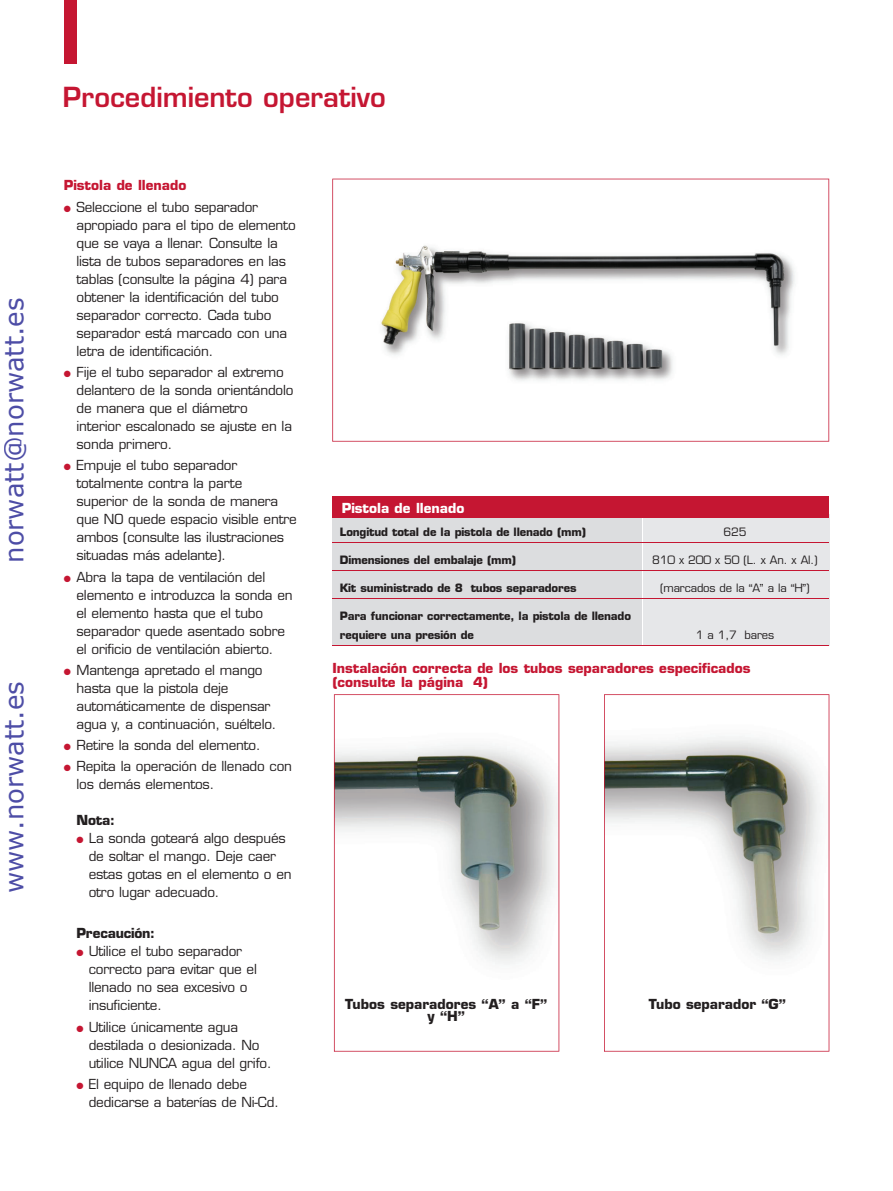
<style>
.page{position:relative;width:893px;height:1191px;background:#fff}
.page>*{position:absolute;margin:0;border:0;box-sizing:border-box;transform-origin:0 0}
.t1{font:600 27px "Eurostile";color:#c51632}
.t2{font:25.95px "Verdana";color:rgb(0 0 128/.7)}
.t3{font:13.5px/18px "Eurostile";letter-spacing:-.015em;color:#231f20}
.t4{font:700 13.5px/13.5px "Eurostile";color:#c51632}
.t5{font:700 13.5px/12px "Eurostile";color:#231f20;text-align:center}
.t6{font:700 13.5px "Eurostile";color:#fff}
.t7{font:700 11.25px/19.5px "Eurostile";letter-spacing:-.015em;color:#231f20}
.t8{font:11.25px "Eurostile";letter-spacing:-.015em;color:#231f20}
.s1{color:#c51632}
.s2{font-family:"Helvetica"}
.s3{font-family:"Swiss 721 BT";font-weight:800}
</style>
<div class="page">
<svg style="left:332px;top:179px;width:497px;height:262px"></svg>
<div style="left:332px;top:516px;width:497px;height:129px;background:#dcdddf"></div>
<div style="left:642px;top:514px;width:187px;height:131px;background:#e6e7e9"></div>
<div style="left:64px;top:0;width:13px;height:64px;background:#c51632"></div>
<img style="left:361px;top:204px;width:444px;height:204px">
<svg style="left:334px;top:694px;width:225px;height:357px"></svg>
<svg style="left:604px;top:694px;width:225px;height:357px"></svg>
<hr style="left:642px;top:516px;width:1px;height:140px;background:#fff">
<hr style="left:332px;top:542px;width:497px;height:1px;background:#c51632">
<hr style="left:332px;top:570px;width:497px;height:1px;background:#c51632">
<hr style="left:332px;top:598px;width:497px;height:1px;background:#c51632">
<hr style="left:332px;top:645px;width:497px;height:1px;background:#c51632">
<div style="left:332px;top:496px;width:497px;height:22px;background:#c51632"></div>
<h2 class="t2" style="left:-4px;top:563px;width:267px;rotate:-90deg">norwatt@norwatt.es</h2>
<h2 class="t2" style="left:-4px;top:893px;width:213px;rotate:-90deg">www.norwatt.es</h2>
<h1 class="t1" style="left:63px;top:87px;width:324px">Procedimiento operativo</h1>
<p class="t4" style="left:64px;top:179px;width:124px">Pistola de llenado</p>
<p class="t3" style="left:77px;top:199px;width:221px;text-indent:-13px"><span class="s1">●</span> Seleccione el tubo separador apropiado para el tipo de elemento que se vaya a llenar. Consulte la lista de tubos separadores en las tablas (consulte la página 4) para obtener la identificación del tubo separador correcto. Cada tubo separador está marcado con una letra de identificación.</p>
<p class="t3" style="left:77px;top:365px;width:218px;text-indent:-13px"><span class="s1">●</span> Fije el tubo separador al extremo delantero de la sonda orientándolo de manera que el diámetro interior escalonado se ajuste en la sonda primero.</p>
<p class="t3" style="left:77px;top:458px;width:222px;text-indent:-13px"><span class="s1">●</span> Empuje el tubo separador totalmente contra la parte superior de la sonda de manera que NO quede espacio visible entre ambos (consulte las ilustraciones situadas más adelante).</p>
<p class="t3" style="left:77px;top:569px;width:218px;text-indent:-13px"><span class="s1">●</span> Abra la tapa de ventilación del elemento e introduzca la sonda en el elemento hasta que el tubo separador quede asentado sobre el orificio de ventilación abierto.</p>
<p class="t3" style="left:77px;top:662px;width:202px;text-indent:-13px"><span class="s1">●</span> Mantenga apretado el mango hasta que la pistola deje automáticamente de dispensar agua y, a continuación, suéltelo.</p>
<p class="t3" style="left:64px;top:737px;width:198px"><span class="s1">●</span> Retire la sonda del elemento.</p>
<p class="t3" style="left:77px;top:759px;width:217px;text-indent:-13px"><span class="s1">●</span> Repita la operación de llenado con los demás elementos.</p>
<p class="t5" style="left:77px;top:816px;width:40px">Nota:</p>
<p class="t3" style="left:89px;top:831px;width:204px;text-indent:-12px"><span class="s1">●</span> La sonda goteará algo después de soltar el mango. Deje caer estas gotas en el elemento o en otro lugar adecuado.</p>
<p class="t5" style="left:77px;top:928px;width:80px">Precaución:</p>
<p class="t3" style="left:89px;top:943px;width:170px;text-indent:-12px"><span class="s1">●</span> Utilice el tubo separador correcto para evitar que el llenado no sea excesivo o insuficiente.</p>
<p class="t3" style="left:89px;top:1019px;width:184px;text-indent:-12px"><span class="s1">●</span> Utilice únicamente agua destilada o desionizada. No utilice NUNCA agua del grifo.</p>
<p class="t3" style="left:89px;top:1076px;width:192px;text-indent:-12px"><span class="s1">●</span> El equipo de llenado debe dedicarse a baterías de Ni-Cd.</p>
<p class="t6" style="left:342px;top:502px;width:124px">Pistola de llenado</p>
<p class="t7" style="left:340px;top:523px;width:248px">Longitud total de la pistola de llenado (mm)</p>
<p class="t8" style="left:723px;top:527px;width:24px">625</p>
<p class="t7" style="left:340px;top:551px;width:178px">Dimensiones del embalaje (mm)</p>
<p class="t8" style="left:652px;top:555px;width:167px">810 x 200 x 50 (L. x An. x Al.)</p>
<p class="t7" style="left:340px;top:579px;width:238px">Kit suministrado de 8 tubos separadores</p>
<p class="t8" style="left:660px;top:583px;width:151px">(marcados de la <span class="s2">“</span>A<span class="s2">”</span> a la <span class="s2">“</span>H<span class="s2">”</span>)</p>
<p class="t7" style="left:340px;top:607px;width:293px">Para funcionar correctamente, la pistola de llenado requiere una presión de</p>
<p class="t8" style="left:696px;top:631px;width:80px">1 a 1,7 bares</p>
<p class="t4" style="left:332px;top:663px;width:420px">Instalación correcta de los tubos separadores especificados (consulte la página 4)</p>
<p class="t5" style="left:345px;top:999px;width:204px">Tubos separadores <span class="s3">“</span>A<span class="s3">”</span> a <span class="s3">“</span>F<span class="s3">” </span>y <span class="s3">“</span>H<span class="s3">”</span></p>
<p class="t5" style="left:649px;top:999px;width:139px">Tubo separador <span class="s3">“</span>G<span class="s3">”</span></p>
</div>
